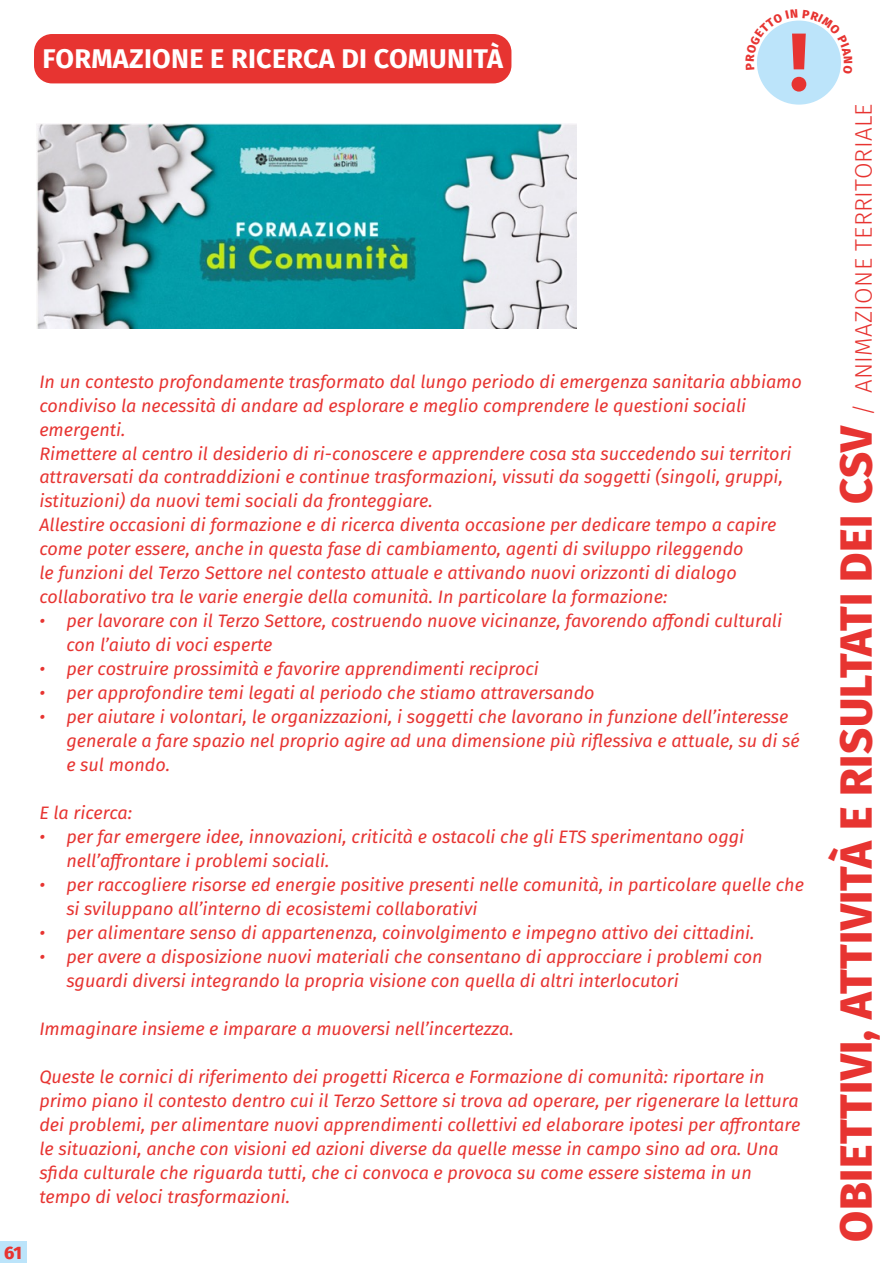
<style>
.page{position:relative;width:893px;height:1263px;background:#fff}
.page>*{position:absolute;margin:0;border:0;box-sizing:border-box;transform-origin:0 0}
.t1{font:800 45px "Fira Sans";letter-spacing:.01em;color:#e73431}
.t2{font:700 27px "Fira Sans";letter-spacing:.01em;color:#fff}
.t3{font:italic 18px/24px "Fira Sans";color:#e73431}
.t4{font:800 18px "Fira Sans";color:#e73431}
.s1{font-weight:300;font-size:24px}
</style>
<div class="page">
<div style="left:0;top:1242px;width:26px;height:21px;background:#bce4fa"></div>
<div style="left:34px;top:34px;width:477px;height:49px;background:#e73431;border-radius:18px"></div>
<div style="left:757px;top:21px;width:84px;height:84px;background:#bce4fa;border-radius:50%"></div>
<img style="left:36px;top:123px;width:540px;height:206px">
<svg style="left:757px;top:20px;width:84px;height:72px"></svg>
<h2 class="t2" style="left:43px;top:36px;width:462px">FORMAZIONE E RICERCA DI COMUNITÀ</h2>
<p class="t4" style="left:4px;top:1237px;width:19px">61</p>
<p class="t3" style="left:39px;top:369px;width:764px">In un contesto profondamente trasformato dal lungo periodo di emergenza sanitaria abbiamo condiviso la necessità di andare ad esplorare e meglio comprendere le questioni sociali emergenti.<br>Rimettere al centro il desiderio di ri-conoscere e apprendere cosa sta succedendo sui territori attraversati da contraddizioni e continue trasformazioni, vissuti da soggetti (singoli, gruppi, istituzioni) da nuovi temi sociali da fronteggiare.<br>Allestire occasioni di formazione e di ricerca diventa occasione per dedicare tempo a capire come poter essere, anche in questa fase di cambiamento, agenti di sviluppo rileggendo<br>le funzioni del Terzo Settore nel contesto attuale e attivando nuovi orizzonti di dialogo collaborativo tra le varie energie della comunità. In particolare la formazione:</p>
<p class="t3" style="left:66px;top:609px;width:717px;text-indent:-27px">• per lavorare con il Terzo Settore, costruendo nuove vicinanze, favorendo affondi culturali con l’aiuto di voci esperte</p>
<p class="t3" style="left:39px;top:657px;width:501px">• per costruire prossimità e favorire apprendimenti reciproci</p>
<p class="t3" style="left:39px;top:681px;width:557px">• per approfondire temi legati al periodo che stiamo attraversando</p>
<p class="t3" style="left:66px;top:705px;width:735px;text-indent:-27px">• per aiutare i volontari, le organizzazioni, i soggetti che lavorano in funzione dell’interesse generale a fare spazio nel proprio agire ad una dimensione più riflessiva e attuale, su di sé e sul mondo.</p>
<p class="t3" style="left:39px;top:801px;width:94px">E la ricerca:</p>
<p class="t3" style="left:66px;top:825px;width:679px;text-indent:-27px">• per far emergere idee, innovazioni, criticità e ostacoli che gli ETS sperimentano oggi nell’affrontare i problemi sociali.</p>
<p class="t3" style="left:66px;top:873px;width:739px;text-indent:-27px">• per raccogliere risorse ed energie positive presenti nelle comunità, in particolare quelle che si sviluppano all’interno di ecosistemi collaborativi</p>
<p class="t3" style="left:39px;top:921px;width:717px">• per alimentare senso di appartenenza, coinvolgimento e impegno attivo dei cittadini.</p>
<p class="t3" style="left:66px;top:945px;width:698px;text-indent:-27px">• per avere a disposizione nuovi materiali che consentano di approcciare i problemi con sguardi diversi integrando la propria visione con quella di altri interlocutori</p>
<p class="t3" style="left:39px;top:1017px;width:476px">Immaginare insieme e imparare a muoversi nell’incertezza.</p>
<p class="t3" style="left:39px;top:1065px;width:762px">Queste le cornici di riferimento dei progetti Ricerca e Formazione di comunità: riportare in primo piano il contesto dentro cui il Terzo Settore si trova ad operare, per rigenerare la lettura dei problemi, per alimentare nuovi apprendimenti collettivi ed elaborare ipotesi per affrontare le situazioni, anche con visioni ed azioni diverse da quelle messe in campo sino ad ora. Una sfida culturale che riguarda tutti, che ci convoca e provoca su come essere sistema in un tempo di veloci trasformazioni.</p>
<h1 class="t1" style="left:817px;top:1241px;width:1139px;rotate:-90deg">OBIETTIVI, ATTIVITÀ E RISULTATI DEI CSV <span class="s1">/ ANIMAZIONE TERRITORIALE</span></h1>
</div>
